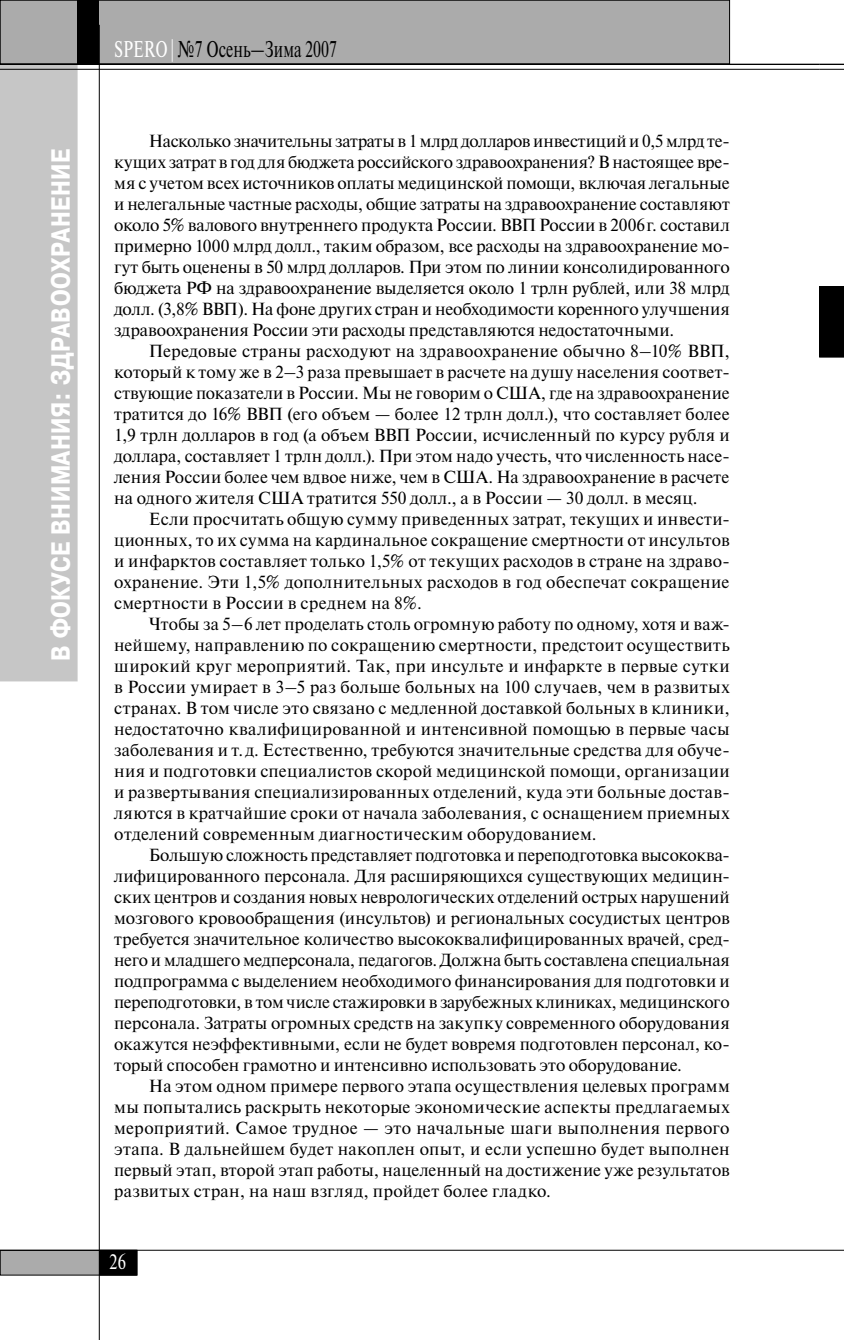
<style>
.page{position:relative;width:844px;height:1340px;background:#fff}
.page>*{position:absolute;margin:0;border:0;box-sizing:border-box;transform-origin:0 0}
.t1{font:700 26.25px "Pragmatica Cond C";letter-spacing:.02em;color:#fff}
.t2{font:22.75px "Newton C";color:#000;scale:.7 1}
.t3{font:21px "Newton C";color:#fff;scale:.8 1}
.t4{font:17.5px/21px "Newton C";letter-spacing:.01em;color:#000;text-align:justify}
.s1{color:#fff}
</style>
<div class="page">
<div style="left:0;top:61px;width:77px;height:620px;background:#c6c6c6"></div>
<div style="left:0;top:0;width:729px;height:64px;background:#ababab"></div>
<div style="left:0;top:0;width:729px;height:64px;border:1px solid #000"></div>
<div style="left:77px;top:0;width:22px;height:64px;background:#000"></div>
<div style="left:0;top:1250px;width:136px;height:25px;background:#ababab"></div>
<div style="left:0;top:1250px;width:137px;height:25px;border:1px solid #000"></div>
<div style="left:100px;top:1250px;width:37px;height:25px;background:#000"></div>
<hr style="left:99px;top:25px;width:1px;height:1314px;background:#000">
<hr style="left:0;top:64px;width:819px;height:1px;background:#000">
<hr style="left:0;top:69px;width:819px;height:1px;background:#000">
<hr style="left:0;top:1249px;width:843px;height:1px;background:#000">
<svg style="left:819px;top:286px;width:24px;height:1px"></svg>
<svg style="left:819px;top:357px;width:24px;height:1px"></svg>
<div style="left:819px;top:287px;width:24px;height:70px;background:#000"></div>
<svg style="left:819px;top:64px;width:24px;height:6px"></svg>
<h1 class="t1" style="left:51px;top:661px;width:513px;rotate:-90deg">В ФОКУСЕ ВНИМАНИЯ: ЗДРАВООХРАНЕНИЕ</h1>
<h2 class="t2" style="left:114px;top:41px;width:320px"><span class="s1">SPERO |</span> №7 Осень—Зима 2007</h2>
<p class="t4" style="left:114px;top:131px;width:617px;text-indent:35px">Насколько значительны затраты в 1 млрд долларов инвестиций и 0,5 млрд те&shy;кущих затрат в год для бюджета российского здравоохранения? В настоящее вре&shy;мя с учетом всех источников оплаты медицинской помощи, включая легальные и нелегальные частные расходы, общие затраты на здравоохранение составляют около 5% валового внутреннего продукта России. ВВП России в 2006 г. составил примерно 1000 млрд долл., таким образом, все расходы на здравоохранение мо&shy;гут быть оценены в 50 млрд долларов. При этом по линии консолидированного бюджета РФ на здравоохранение выделяется около 1 трлн рублей, или 38 млрд долл. (3,8% ВВП). На фоне других стран и необходимости коренного улучшения здравоохранения России эти расходы представляются недостаточными.</p>
<p class="t4" style="left:114px;top:341px;width:617px;text-indent:35px">Передовые страны расходуют на здравоохранение обычно 8–10% ВВП, который к тому же в 2–3 раза превышает в расчете на душу населения соответ&shy;ствующие показатели в России. Мы не говорим о США, где на здравоохранение тратится до 16% ВВП (его объем — более 12 трлн долл.), что составляет более 1,9 трлн долларов в год (а объем ВВП России, исчисленный по курсу рубля и доллара, составляет 1 трлн долл.). При этом надо учесть, что численность насе&shy;ления России более чем вдвое ниже, чем в США. На здравоохранение в расчете на одного жителя США тратится 550 долл., а в России — 30 долл. в месяц.</p>
<p class="t4" style="left:114px;top:509px;width:617px;text-indent:35px">Если просчитать общую сумму приведенных затрат, текущих и инвести&shy;ционных, то их сумма на кардинальное сокращение смертности от инсультов и инфарктов составляет только 1,5% от текущих расходов в стране на здраво&shy;охранение. Эти 1,5% дополнительных расходов в год обеспечат сокращение смертности в России в среднем на 8%.</p>
<p class="t4" style="left:114px;top:614px;width:617px;text-indent:35px">Чтобы за 5–6 лет проделать столь огромную работу по одному, хотя и важ&shy;нейшему, направлению по сокращению смертности, предстоит осуществить широкий круг мероприятий. Так, при инсульте и инфаркте в первые сутки в России умирает в 3–5 раз больше больных на 100 случаев, чем в развитых странах. В том числе это связано с медленной доставкой больных в клиники, недостаточно квалифицированной и интенсивной помощью в первые часы заболевания и т. д. Естественно, требуются значительные средства для обуче&shy;ния и подготовки специалистов скорой медицинской помощи, организации и развертывания специализированных отделений, куда эти больные достав&shy;ляются в кратчайшие сроки от начала заболевания, с оснащением приемных отделений современным диагностическим оборудованием.</p>
<p class="t4" style="left:114px;top:845px;width:617px;text-indent:35px">Большую сложность представляет подготовка и переподготовка высококва&shy;лифицированного персонала. Для расширяющихся существующих медицин&shy;ских центров и создания новых неврологических отделений острых нарушений мозгового кровообращения (инсультов) и региональных сосудистых центров требуется значительное количество высококвалифицированных врачей, сред&shy;него и младшего медперсонала, педагогов. Должна быть составлена специальная подпрограмма с выделением необходимого финансирования для подготовки и переподготовки, в том числе стажировки в зарубежных клиниках, медицинского персонала. Затраты огромных средств на закупку современного оборудования окажутся неэффективными, если не будет вовремя подготовлен персонал, ко&shy;торый способен грамотно и интенсивно использовать это оборудование.</p>
<p class="t4" style="left:114px;top:1076px;width:617px;text-indent:35px">На этом одном примере первого этапа осуществления целевых программ мы попытались раскрыть некоторые экономические аспекты предлагаемых мероприятий. Самое трудное — это начальные шаги выполнения первого этапа. В дальнейшем будет накоплен опыт, и если успешно будет выполнен первый этап, второй этап работы, нацеленный на достижение уже результатов развитых стран, на наш взгляд, пройдет более гладко.</p>
<p class="t3" style="left:109px;top:1254px;width:23px">26</p>
</div>
